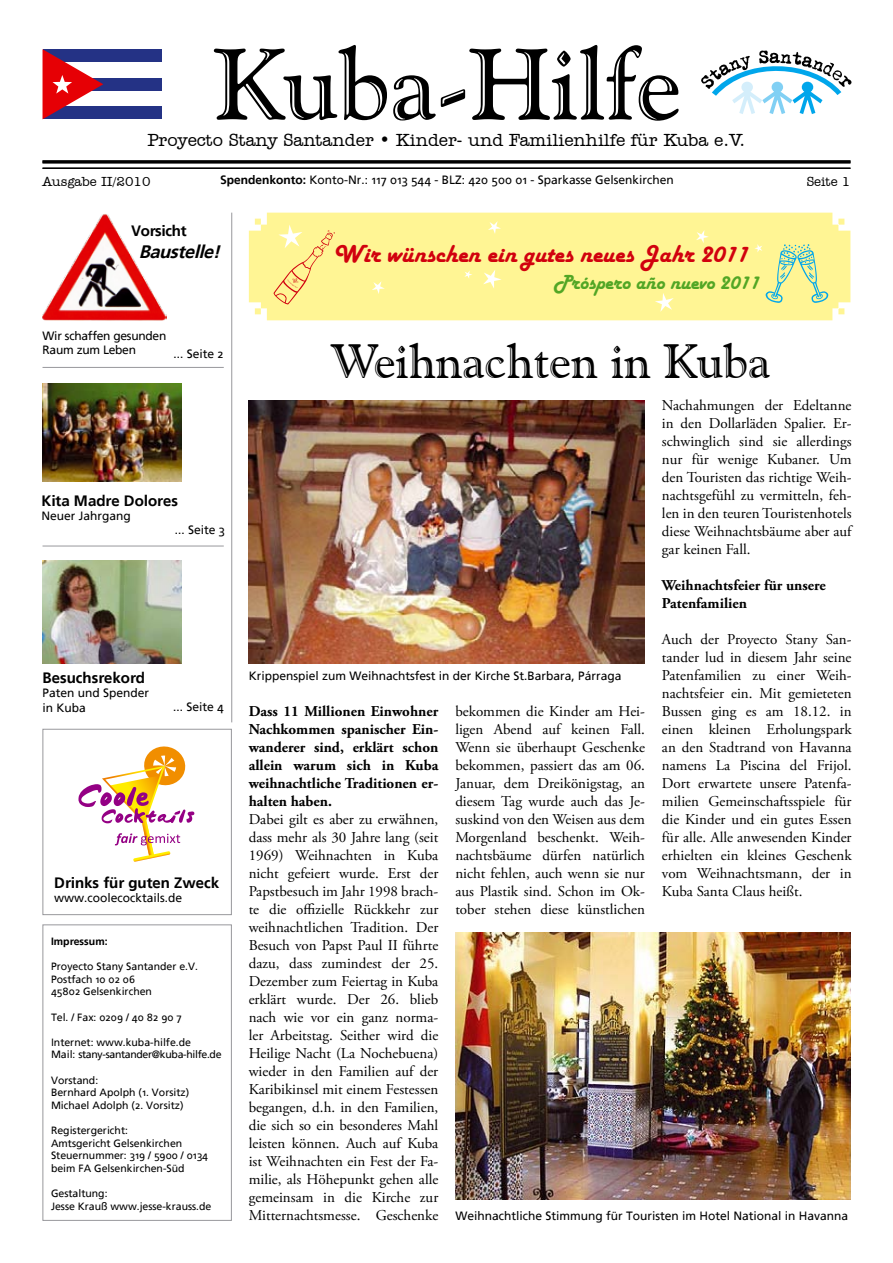
<style>
.page{position:relative;width:893px;height:1263px;background:#fff}
.page>*{position:absolute;margin:0;border:0;box-sizing:border-box;transform-origin:0 0}
.t1{font:100.5px "Goudy Handtooled BT";color:#000}
.t2{font:48px "Goudy Handtooled BT";color:#000}
.t3{font:25.5px "Harlow Solid";color:#d1010e}
.t4{font:21px "Harlow Solid";color:#52a625}
.t5{font:500 18px "Amer Typewriter IT Cby BT";color:#000}
.t6{font:italic 700 18px "Frutiger Linotype";color:#000}
.t7{font:15px/18px "Adobe Garamond Pro";color:#000;text-align:justify}
.t8{font:700 15px/18px "Adobe Garamond Pro";color:#000;text-align:justify}
.t9{font:700 15px "Frutiger Linotype";color:#000}
.t10{font:700 15px "Frutiger Linotype";letter-spacing:-.02em;color:#000}
.t11{font:500 13.5px "Amer Typewriter IT Cby BT";color:#000}
.t12{font:12px/14.4px "Frutiger Linotype";color:#000}
.t13{font:12px/14.4px "Frutiger Linotype";letter-spacing:-.02em;color:#000}
.t14{font:10.5px/12.6px "Frutiger Linotype";color:#000}
.t15{font:700 10.5px "Frutiger Linotype";color:#000}
.s1{font-weight:700}
</style>
<div class="page">
<hr style="left:231px;top:213px;width:1px;height:509px;background:#98989c">
<div style="left:43px;top:924px;width:189px;height:297px;border:1px solid #98989c"></div>
<div style="left:43px;top:729px;width:189px;height:186px;border:1px solid #98989c"></div>
<hr style="left:43px;top:367px;width:181px;height:1px;background:#98989c">
<hr style="left:43px;top:546px;width:181px;height:1px;background:#98989c">
<img style="left:43px;top:384px;width:138px;height:97px">
<img style="left:43px;top:561px;width:139px;height:102px">
<svg style="left:78px;top:746px;width:117px;height:116px"></svg>
<img style="left:249px;top:401px;width:395px;height:262px">
<div style="left:249px;top:213px;width:601px;height:107px;background:#fff594"></div>
<img style="left:455px;top:932px;width:395px;height:267px">
<svg style="left:655px;top:293px;width:19px;height:19px"></svg>
<svg style="left:483px;top:270px;width:19px;height:19px"></svg>
<svg style="left:372px;top:281px;width:13px;height:13px"></svg>
<svg style="left:488px;top:221px;width:13px;height:13px"></svg>
<svg style="left:273px;top:225px;width:62px;height:80px"></svg>
<svg style="left:696px;top:230px;width:13px;height:13px"></svg>
<svg style="left:464px;top:270px;width:8px;height:9px"></svg>
<svg style="left:754px;top:244px;width:74px;height:59px"></svg>
<img style="left:43px;top:214px;width:123px;height:106px">
<hr style="left:43px;top:168px;width:807px;height:1px;background:#000">
<hr style="left:43px;top:160px;width:807px;height:3px;background:#000">
<div style="left:43px;top:49px;width:119px;height:13px;background:#243285"></div>
<div style="left:43px;top:78px;width:119px;height:13px;background:#243285"></div>
<div style="left:43px;top:106px;width:119px;height:13px;background:#243285"></div>
<svg style="left:43px;top:49px;width:60px;height:70px"></svg>
<svg style="left:701px;top:51px;width:150px;height:63px"></svg>
<h1 class="t1" style="left:214px;top:22px;width:469px">Kuba-Hilfe</h1>
<p class="t5" style="left:147px;top:129px;width:599px">Proyecto Stany Santander • Kinder- und Familienhilfe für Kuba e.V.</p>
<p class="t11" style="left:43px;top:173px;width:110px">Ausgabe II/2010</p>
<p class="t12" style="left:220px;top:173px;width:455px"><span class="s1">Spendenkonto:</span> Konto-Nr.: 117 013 544 - BLZ: 420 500 01 - Sparkasse Gelsenkirchen</p>
<p class="t11" style="left:807px;top:173px;width:45px">Seite 1</p>
<p class="t10" style="left:131px;top:222px;width:57px">Vorsicht</p>
<p class="t6" style="left:139px;top:241px;width:88px">Baustelle!</p>
<p class="t13" style="left:43px;top:328px;width:125px">Wir schaffen gesunden<br>Raum zum Leben</p>
<p class="t12" style="left:174px;top:346px;width:52px">... Seite 2</p>
<p class="t9" style="left:41px;top:492px;width:138px">Kita Madre Dolores</p>
<p class="t12" style="left:41px;top:509px;width:91px">Neuer Jahrgang</p>
<p class="t12" style="left:175px;top:522px;width:52px">... Seite 3</p>
<p class="t9" style="left:43px;top:668px;width:104px">Besuchsrekord</p>
<p class="t12" style="left:43px;top:686px;width:108px">Paten und Spender in Kuba</p>
<p class="t12" style="left:173px;top:700px;width:52px">... Seite 4</p>
<p class="t9" style="left:54px;top:873px;width:167px">Drinks für guten Zweck</p>
<p class="t12" style="left:54px;top:890px;width:130px">www.coolecocktails.de</p>
<p class="t15" style="left:51px;top:935px;width:58px">Impressum:</p>
<p class="t14" style="left:51px;top:960px;width:149px">Proyecto Stany Santander e.V.<br>Postfach 10 02 06<br>45802 Gelsenkirchen</p>
<p class="t14" style="left:51px;top:1010px;width:132px">Tel. / Fax: 0209 / 40 82 90 7</p>
<p class="t14" style="left:51px;top:1036px;width:172px">Internet: www.kuba-hilfe.de<br>Mail: stany-santander@kuba-hilfe.de</p>
<p class="t14" style="left:51px;top:1073px;width:140px">Vorstand:<br>Bernhard Apolph (1. Vorsitz)<br>Michael Adolph (2. Vorsitz)</p>
<p class="t14" style="left:51px;top:1124px;width:159px">Registergericht:<br>Amtsgericht Gelsenkirchen<br>Steuernummer: 319 / 5900 / 0134 beim FA Gelsenkirchen-Süd</p>
<p class="t14" style="left:51px;top:1187px;width:162px">Gestaltung:<br>Jesse Krauß www.jesse-krauss.de</p>
<h3 class="t3" style="left:333px;top:240px;width:416px">Wir wünschen ein gutes neues Jahr 2011</h3>
<h3 class="t4" style="left:554px;top:270px;width:207px">Próspero año nuevo 2011</h3>
<h2 class="t2" style="left:330px;top:332px;width:441px">Weihnachten in Kuba</h2>
<p class="t7" style="left:662px;top:397px;width:191px">Nachahmungen der Edeltanne in den Dollarläden Spalier. Er&shy;schwinglich sind sie allerdings nur für wenige Kubaner. Um den Touristen das richtige Weih&shy;nachtsgefühl zu vermitteln, feh&shy;len in den teuren Touristenhotels diese Weihnachtsbäume aber auf gar keinen Fall.</p>
<p class="t8" style="left:662px;top:577px;width:165px">Weihnachtsfeier für unsere<br>Patenfamilien</p>
<p class="t7" style="left:662px;top:631px;width:191px">Auch der Proyecto Stany San&shy;tander lud in diesem Jahr seine Patenfamilien zu einer Weih&shy;nachtsfeier ein. Mit gemieteten Bussen ging es am 18.12. in einen kleinen Erholungspark an den Stadtrand von Havanna namens La Piscina del Frijol.<br>Dort erwartete unsere Patenfa&shy;milien Gemeinschaftsspiele für die Kinder und ein gutes Essen für alle. Alle anwesenden Kinder erhielten ein kleines Geschenk vom Weihnachtsmann, der in Kuba Santa Claus heißt.</p>
<p class="t12" style="left:249px;top:669px;width:374px">Krippenspiel zum Weihnachtsfest in der Kirche St.Barbara, Párraga</p>
<p class="t8" style="left:249px;top:703px;width:191px">Dass 11 Millionen Einwohner Nachkommen spanischer Ein&shy;wanderer sind, erklärt schon allein warum sich in Kuba weihnachtliche Traditionen er&shy;halten haben.</p>
<p class="t7" style="left:249px;top:811px;width:191px">Dabei gilt es aber zu erwähnen, dass mehr als 30 Jahre lang (seit 1969) Weihnachten in Kuba nicht gefeiert wurde. Erst der Papstbesuch im Jahr 1998 brach&shy;te die offizielle Rückkehr zur weihnachtlichen Tradition. Der Besuch von Papst Paul II führte dazu, dass zumindest der 25.<br>Dezember zum Feiertag in Kuba erklärt wurde. Der 26. blieb nach wie vor ein ganz norma&shy;ler Arbeitstag. Seither wird die Heilige Nacht (La Nochebuena) wieder in den Familien auf der Karibikinsel mit einem Festessen begangen, d.h. in den Familien, die sich so ein besonderes Mahl leisten können. Auch auf Kuba ist Weihnachten ein Fest der Fa&shy;milie, als Höhepunkt gehen alle gemeinsam in die Kirche zur Mitternachtsmesse. Geschenke</p>
<p class="t7" style="left:455px;top:703px;width:191px">bekommen die Kinder am Hei&shy;ligen Abend auf keinen Fall.<br>Wenn sie überhaupt Geschenke bekommen, passiert das am 06.<br>Januar, dem Dreikönigstag, an diesem Tag wurde auch das Je&shy;suskind von den Weisen aus dem Morgenland beschenkt. Weih&shy;nachtsbäume dürfen natürlich nicht fehlen, auch wenn sie nur aus Plastik sind. Schon im Ok&shy;tober stehen diese künstlichen</p>
<p class="t12" style="left:455px;top:1209px;width:394px">Weihnachtliche Stimmung für Touristen im Hotel National in Havanna</p>
</div>
